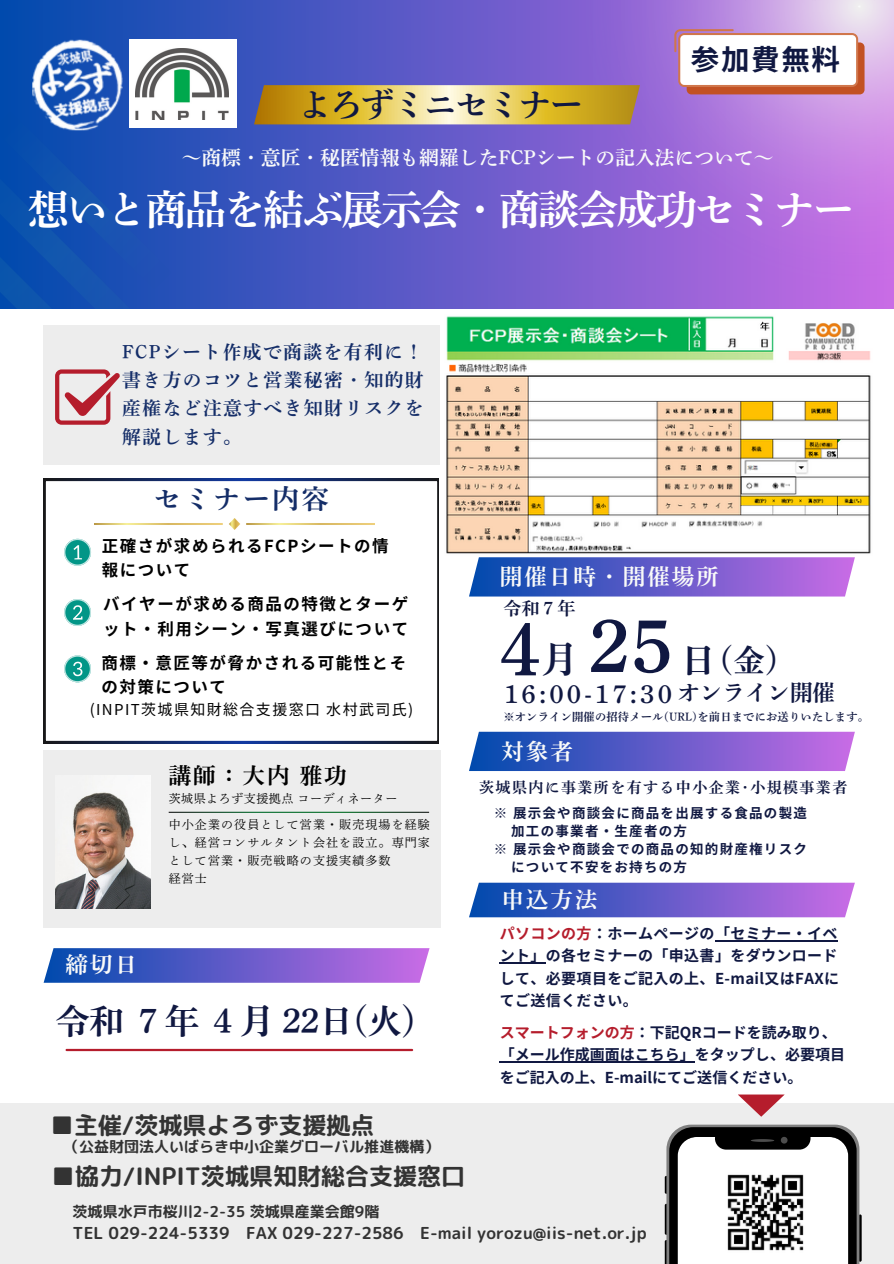
<style>
.page{position:relative;width:894px;height:1264px;background:#fff}
.page>*{position:absolute;margin:0;border:0;box-sizing:border-box;transform-origin:0 0}
.t1{font:75px "DMT Shuei Min Pr 6 B";color:#101841}
.t2{font:41.25px "DMT Shuei Min Pr 6 B";letter-spacing:-.05em;color:#fff}
.t3{font:36.45px "DMT Shuei Min Pr 6 B";color:#101841}
.t4{font:34.5px "DMT Shuei Min Pr 6 B";letter-spacing:-.025em;color:#101841}
.t5{font:33px "DMT Shuei Min Pr 6 B";letter-spacing:-.05em;color:#101841}
.t6{font:31.5px "DMT Shuei Min Pr 6 B";color:#101841}
.t7{font:700 28.5px "Noto Sans JP";letter-spacing:.055em;color:#101841}
.t8{font:27px "DMT Shuei Min Pr 6 B";letter-spacing:.09em;color:#142d68}
.t9{font:25.5px "DMT Shuei Min Pr 6 B";letter-spacing:.12em;color:#101841}
.t10{font:24px "rounded mplus 1 p bold";color:#333}
.t11{font:22.5px "DMT Shuei Min Pr 6 B";letter-spacing:.09em;color:#f9faf9}
.t12{font:22.5px "DMT Shuei Min Pr 6 B";color:#000}
.t13{font:22.5px "DMT Shuei Min Pr 6 B";color:#101841}
.t14{font:19.8px "DMT Shuei Min Pr 6 B";color:#f9faf9}
.t15{font:18.75px/28.2px "DMT Shuei Min Pr 6 B";letter-spacing:.075em;color:#142d68;text-align:justify}
.t16{font:18px "DMT Shuei Min Pr 6 B";color:#101841}
.t17{font:700 16.5px/24.8px "Noto Sans JP";letter-spacing:.09em;color:#000}
.t18{font:16.5px "rounded mplus 1 p bold";color:#333}
.t19{font:700 15px/22.5px "Noto Sans JP";color:#101841}
.t20{font:15px "rounded mplus 1 p bold";color:#333}
.t21{font:15px "DMT Shuei Min Pr 6 B";letter-spacing:.09em;color:#101841}
.t22{font:15px "Noto Sans JP";letter-spacing:.09em;color:#000}
.t23{font:700 13.5px "Noto Sans JP";letter-spacing:.09em;color:#101841}
.t24{font:12px/18px "DMT Shuei Min Pr 6 L";letter-spacing:.09em;color:#000;text-align:justify}
.t25{font:12px "DMT Shuei Min Pr 6 L";letter-spacing:.045em;color:#000}
.t26{font:11.25px "DMT Shuei Min Pr 6 B";letter-spacing:.015em;color:#101841}
.s1{color:#b51d2c}
</style>
<div class="page">
<div style="left:0;top:0;width:893px;height:1263px;background:linear-gradient(to right,#004aad,#c96ce5)"></div>
<img style="left:570px;top:0;width:323px;height:295px">
<img style="left:0;top:85px;width:225px;height:224px">
<div style="left:0;top:309px;width:893px;height:954px;background:#fff"></div>
<div style="left:44px;top:325px;width:397px;height:139px;background:#ededed"></div>
<div style="left:0;top:1103px;width:893px;height:160px;background:#ededed"></div>
<svg style="left:469px;top:557px;width:385px;height:39px;background:#695fca"></svg>
<svg style="left:469px;top:731px;width:385px;height:40px;background:#6a61cb"></svg>
<img style="left:21px;top:24px;width:112px;height:122px">
<hr style="left:67px;top:1048px;width:345px;height:3px;background:#b51d2c">
<div style="left:44px;top:750px;width:397px;height:178px;background:#ededed"></div>
<hr style="left:169px;top:811px;width:260px;height:1px;background:#fff">
<img style="left:55px;top:776px;width:95px;height:132px">
<svg style="left:44px;top:479px;width:395px;height:264px"></svg>
<img style="left:95px;top:518px;width:279px;height:11px">
<div style="left:686px;top:42px;width:178px;height:52px;background:#c25123;border-radius:5px"></div>
<svg style="left:674px;top:29px;width:183px;height:58px;background:#f5e9eb"></svg>
<svg style="left:55px;top:369px;width:65px;height:55px"></svg>
<img style="left:613px;top:0;width:280px;height:2px">
<svg style="left:44px;top:948px;width:385px;height:34px;background:#685fca"></svg>
<div style="left:129px;top:40px;width:107px;height:88px;background:#fff"></div>
<img style="left:136px;top:48px;width:92px;height:71px">
<svg style="left:254px;top:85px;width:385px;height:39px;background:#d9bb52"></svg>
<img style="left:446px;top:316px;width:425px;height:238px">
<svg style="left:469px;top:882px;width:385px;height:35px;background:#6b61cb"></svg>
<svg style="left:64px;top:599px;width:27px;height:27px"></svg>
<svg style="left:64px;top:655px;width:27px;height:27px"></svg>
<svg style="left:64px;top:539px;width:27px;height:27px"></svg>
<hr style="left:858px;top:1214px;width:3px;height:47px;background:#000;border-radius:2px">
<svg style="left:664px;top:1124px;width:195px;height:139px;background:#b0b0b0"></svg>
<svg style="left:738px;top:1094px;width:46px;height:22px"></svg>
<hr style="left:499px;top:1061px;width:195px;height:1px;background:#101841">
<hr style="left:714px;top:940px;width:123px;height:1px;background:#101841">
<hr style="left:499px;top:962px;width:46px;height:1px;background:#101841">
<img style="left:719px;top:1166px;width:92px;height:92px">
<p class="t5" style="left:298px;top:88px;width:286px">よろずミニセミナー</p>
<p class="t7" style="left:690px;top:37px;width:151px">参加費無料</p>
<p class="t14" style="left:182px;top:147px;width:593px">〜商標・意匠・秘匿情報も網羅したFCPシートの記入法について〜</p>
<p class="t2" style="left:28px;top:189px;width:827px">想いと商品を結ぶ展示会・商談会成功セミナー</p>
<p class="t15" style="left:122px;top:338px;width:303px">FCPシート作成で商談を有利に！書き方のコツと営業秘密・知的財産権など注意すべき知財リスクを解説します。</p>
<p class="t8" style="left:154px;top:485px;width:176px">セミナー内容</p>
<h2 class="t17" style="left:102px;top:532px;width:288px">正確さが求められるFCPシートの情報について</h2>
<p class="t17" style="left:103px;top:591px;width:306px">バイヤーが求める商品の特徴とターゲット・利用シーン・写真選びについて</p>
<p class="t17" style="left:101px;top:649px;width:306px">商標・意匠等が脅かされる可能性とその対策について</p>
<p class="t22" style="left:90px;top:698px;width:325px">(INPIT茨城県知財総合支援窓口 水村武司氏)</p>
<h3 class="t12" style="left:169px;top:764px;width:179px">講師：大内雅功</h3>
<p class="t11" style="left:65px;top:953px;width:65px">締切日</p>
<p class="t25" style="left:169px;top:792px;width:230px">茨城県よろず支援拠点コーディネーター</p>
<p class="t24" style="left:169px;top:815px;width:263px">中小企業の役員として営業・販売現場を経験し、経営コンサルタント会社を設立。専門家として営業・販売戦略の支援実績多数</p>
<p class="t24" style="left:169px;top:869px;width:39px">経営士</p>
<p class="t4" style="left:55px;top:1003px;width:362px">令和７年４月 22日(火)</p>
<p class="t10" style="left:50px;top:1107px;width:326px">■主催/茨城県よろず支援拠点</p>
<p class="t20" style="left:64px;top:1136px;width:376px">（公益財団法人いばらき中小企業グローバル推進機構）</p>
<p class="t10" style="left:51px;top:1158px;width:415px">■協力/INPIT茨城県知財総合支援窓口</p>
<p class="t11" style="left:499px;top:565px;width:221px">開催日時・開催場所</p>
<p class="t16" style="left:503px;top:599px;width:74px">令和７年</p>
<h6 class="t1" style="left:588px;top:609px;width:86px">25</h6>
<h2 class="t1" style="left:499px;top:612px;width:44px">4</h2>
<h5 class="t9" style="left:504px;top:681px;width:169px">16:00-17:30</h5>
<h6 class="t3" style="left:542px;top:640px;width:30px">月</h6>
<p class="t3" style="left:679px;top:642px;width:24px">日</p>
<p class="t6" style="left:719px;top:644px;width:61px">(金)</p>
<h6 class="t13" style="left:677px;top:681px;width:159px">オンライン開催</h6>
<p class="t26" style="left:503px;top:711px;width:367px">※オンライン開催の招待メール(URL)を前日までにお送りいたします。</p>
<p class="t11" style="left:501px;top:740px;width:73px">対象者</p>
<p class="t21" style="left:479px;top:780px;width:369px">茨城県内に事業所を有する中小企業･小規模事業者</p>
<p class="t23" style="left:494px;top:802px;width:314px">※ 展示会や商談会に商品を出展する食品の製造</p>
<p class="t23" style="left:511px;top:820px;width:176px">加工の事業者・生産者の方</p>
<p class="t23" style="left:494px;top:838px;width:314px">※ 展示会や商談会での商品の知的財産権リスク</p>
<h6 class="t23" style="left:511px;top:856px;width:176px">について不安をお持ちの方</h6>
<p class="t11" style="left:501px;top:888px;width:98px">申込方法</p>
<h1 class="t19" style="left:499px;top:921px;width:341px;text-align:justify"><span class="s1">パソコンの方</span>：ホームページの「セミナー・イベント」の各セミナーの「申込書」をダウンロードして、必要項目をご記入の上、E-mail又はFAXにてご送信ください。</h1>
<p class="t19" style="left:499px;top:1020px;width:342px"><span class="s1">スマートフォンの方</span>：下記QRコードを読み取り、「メール作成画面はこちら」をタップし、必要項目をご記入の上、E-mailにてご送信ください。</p>
<h3 class="t20" style="left:73px;top:1200px;width:308px">茨城県水戸市桜川2-2-35 茨城県産業会館9階</h3>
<p class="t18" style="left:73px;top:1221px;width:575px">TEL 029-224-5339 FAX 029-227-2586 E-mail yorozu@iis-net.or.jp</p>
</div>
